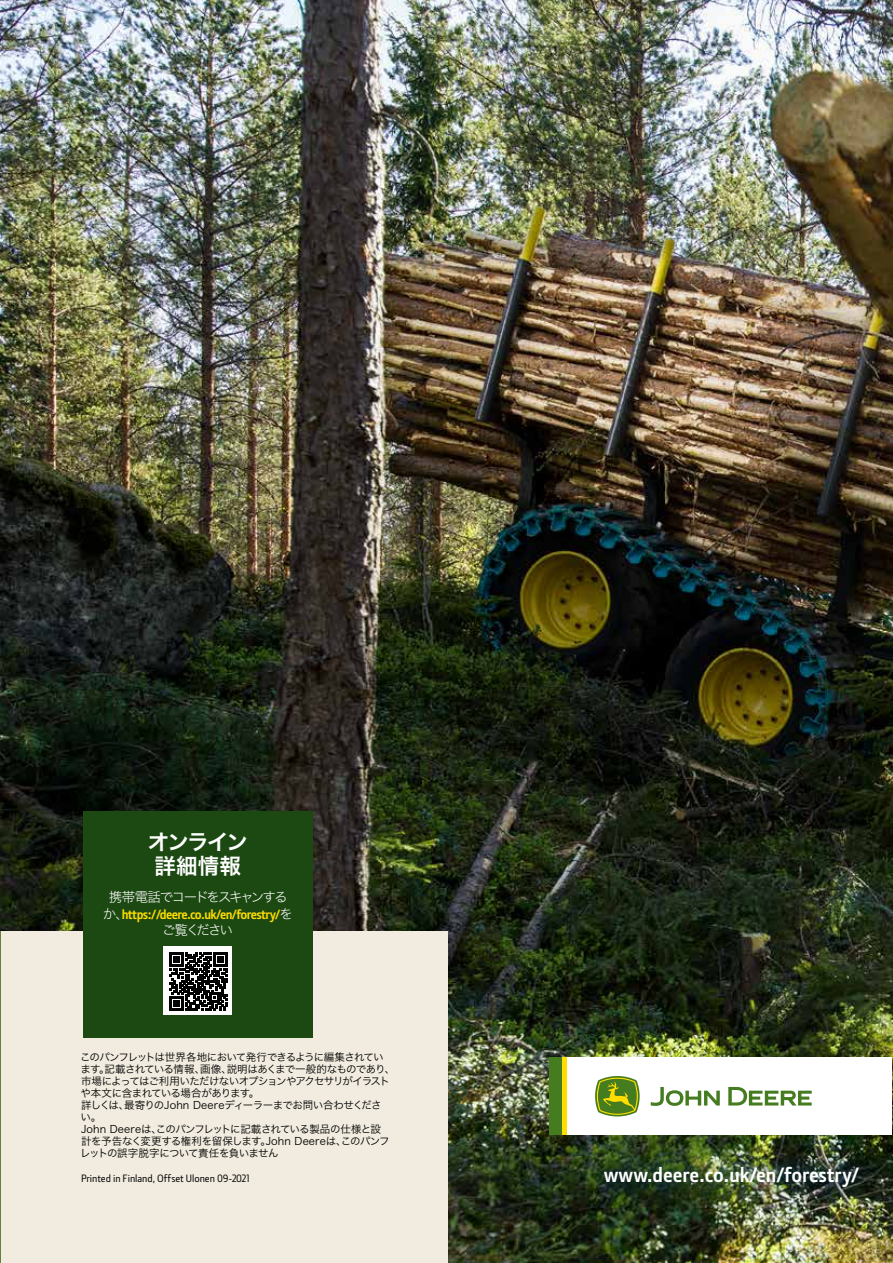
<style>
.page{position:relative;width:893px;height:1263px;background:#fff}
.page>*{position:absolute;margin:0;border:0;box-sizing:border-box;transform-origin:0 0}
.t1{font:21.6px/24px "Hiragino Sans W6";letter-spacing:-.08em;color:#fff;text-align:center}
.t2{font:700 21px "JD Sans Pro";color:#fff}
.t3{font:700 13.5px "JD Sans Pro";letter-spacing:-.045em;color:#fd0}
.t4{font:13.5px "Hiragino Sans W2";letter-spacing:-.145em;color:#fff}
.t5{font:10.5px/12px "Hiragino Sans W3";letter-spacing:-.055em;color:#000}
.t6{font:500 10.5px "JD Sans Pro";color:#000}
.s1{font-family:"Hiragino Sans W2";font-weight:400;color:#fff}
</style>
<div class="page">
<img style="left:0;top:0;width:893px;height:1263px">
<div style="left:0;top:931px;width:448px;height:332px;background:#f1ecdf"></div>
<div style="left:582px;top:1144px;width:299px;height:65px;background:#00304f;opacity:.5"></div>
<div style="left:83px;top:811px;width:229px;height:226px;background:#1c4912"></div>
<div style="left:164px;top:947px;width:68px;height:68px;background:#fff"></div>
<div style="left:567px;top:1057px;width:325px;height:78px;background:#fff"></div>
<svg style="left:651px;top:1087px;width:161px;height:19px"></svg>
<svg style="left:595px;top:1076px;width:45px;height:40px"></svg>
<div style="left:549px;top:1057px;width:14px;height:78px;background:#457c1f"></div>
<hr style="left:563px;top:1057px;width:4px;height:78px;background:#fd0">
<hr style="left:0;top:931px;width:1px;height:332px;background:#687f3c">
<svg style="left:169px;top:952px;width:59px;height:58px"></svg>
<h1 class="t1" style="left:148px;top:829px;width:102px">オンライン詳細情報</h1>
<p class="t4" style="left:109px;top:885px;width:180px">携帯電話でコードをスキャンする</p>
<p class="t3" style="left:103px;top:905px;width:191px"><span class="s1">か、</span>https://deere.co.uk/en/forestry/<span class="s1">を</span></p>
<p class="t4" style="left:162px;top:918px;width:72px">ご覧ください</p>
<p class="t5" style="left:80px;top:1050px;width:317px">このパンフレットは世界各地において発行できるように編集されています。記載されている情報、画像、説明はあくまで一般的なものであり、市場によってはご利用いただけないオプションやアクセサリがイラストや本文に含まれている場合があります。<br>詳しくは、最寄りのJohn Deereディーラーまでお問い合わせくださ<br>い。<br>John Deereは、このパンフレットに記載されている製品の仕様と設<br>計を予告なく変更する権利を留保します。John Deereは、このパンフレットの誤字脱字について責任を負いません</p>
<p class="t6" style="left:81px;top:1171px;width:170px">Printed in Finland, Offset Ulonen 09-2021</p>
<h2 class="t2" style="left:604px;top:1161px;width:257px">www.deere.co.uk/en/forestry/</h2>
</div>
